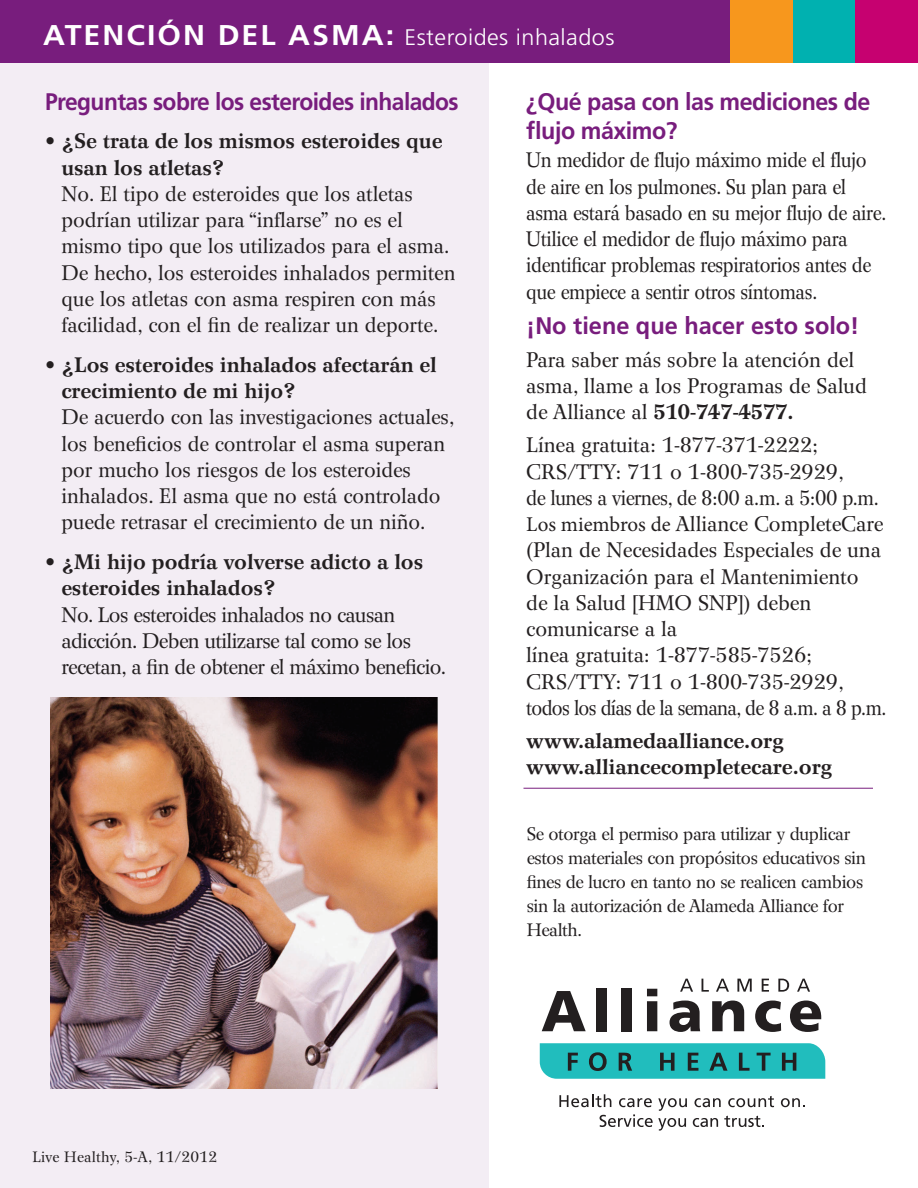
<style>
.page{position:relative;width:918px;height:1188px;background:#fff}
.page>*{position:absolute;margin:0;border:0;box-sizing:border-box;transform-origin:0 0}
.t1{font:700 24px/28.5px "Frutiger";letter-spacing:-.02em;color:#781d7d}
.t2{font:700 24px "Frutiger";letter-spacing:-.02em;color:#781d7d;scale:.95 1}
.t3{font:700 24px "Frutiger";color:#781d7d}
.t4{font:300 22.5px "Frutiger";letter-spacing:.02em;color:#fff;scale:1.04 1}
.t5{font:21px/26.2px "Wilke";color:#231f20}
.t6{font:21px/26.2px "Wilke";color:#231f20;scale:.9 1}
.t7{font:21px/26.2px "Wilke";letter-spacing:-.025em;color:#231f20}
.t8{font:700 21px/26.2px "Wilke";color:#231f20}
.t9{font:21px "Wilke";letter-spacing:-.035em;color:#231f20;scale:.9 1}
.t10{font:18px/24px "Wilke";letter-spacing:-.02em;color:#231f20}
.t11{font:15px "Wilke";letter-spacing:.02em;color:#231f20}
.s1{font-weight:700;font-size:28.65px}
.s2{font-weight:700}
.s3{font-family:"Minion Pro"}
</style>
<div class="page">
<div style="left:0;top:60px;width:488px;height:1128px;background:#efe7f1"></div>
<hr style="left:524px;top:788px;width:349px;height:1px;background:#781d7d">
<svg style="left:542px;top:991px;width:44px;height:40px"></svg>
<div style="left:597px;top:988px;width:10px;height:43px;background:#231f20"></div>
<div style="left:622px;top:988px;width:10px;height:43px;background:#231f20"></div>
<svg style="left:647px;top:989px;width:10px;height:42px"></svg>
<svg style="left:670px;top:1001px;width:30px;height:31px"></svg>
<svg style="left:712px;top:1001px;width:32px;height:30px"></svg>
<svg style="left:755px;top:1001px;width:26px;height:31px"></svg>
<svg style="left:790px;top:1001px;width:31px;height:31px"></svg>
<svg style="left:540px;top:1043px;width:285px;height:36px;background:#26acac"></svg>
<svg style="left:680px;top:979px;width:13px;height:13px"></svg>
<svg style="left:702px;top:979px;width:7px;height:13px"></svg>
<svg style="left:716px;top:979px;width:13px;height:13px"></svg>
<svg style="left:737px;top:979px;width:15px;height:13px"></svg>
<svg style="left:762px;top:979px;width:7px;height:13px"></svg>
<svg style="left:778px;top:979px;width:11px;height:13px"></svg>
<svg style="left:797px;top:979px;width:13px;height:13px"></svg>
<svg style="left:694px;top:1098px;width:27px;height:9px"></svg>
<svg style="left:728px;top:1096px;width:46px;height:11px"></svg>
<svg style="left:781px;top:1098px;width:24px;height:9px"></svg>
<svg style="left:559px;top:1094px;width:128px;height:37px"></svg>
<svg style="left:693px;top:1118px;width:25px;height:9px"></svg>
<svg style="left:724px;top:1116px;width:40px;height:11px"></svg>
<div style="left:0;top:0;width:918px;height:63px;background:#781d7d"></div>
<div style="left:855px;top:0;width:63px;height:63px;background:#c60170"></div>
<div style="left:792px;top:0;width:63px;height:63px;background:#00b1b0"></div>
<div style="left:731px;top:0;width:62px;height:63px;background:#f7971d"></div>
<img style="left:50px;top:698px;width:388px;height:391px">
<p class="t4" style="left:43px;top:24px;width:551px"><span class="s1">ATENCIÓN DEL ASMA:</span> Esteroides inhalados</p>
<p class="t2" style="left:45px;top:88px;width:437px">Preguntas sobre los esteroides inhalados</p>
<p class="t5" style="left:61px;top:128px;width:395px;text-indent:-16px"><span class="s2">• ¿Se trata de los mismos esteroides que usan los atletas?<br></span>No. El tipo de esteroides que los atletas podrían utilizar para “inflarse” no es el mismo tipo que los utilizados para el asma.<br>De hecho, los esteroides inhalados permiten que los atletas con asma respiren con más facilidad, con el fin de realizar un deporte.</p>
<p class="t5" style="left:61px;top:352px;width:395px;text-indent:-16px"><span class="s2">• ¿Los esteroides inhalados afectarán el crecimiento de mi hijo?<br></span>De acuerdo con las investigaciones actuales, los beneficios de controlar el asma superan por mucho los riesgos de los esteroides inhalados. El asma que no está controlado puede retrasar el crecimiento de un niño.</p>
<p class="t7" style="left:61px;top:549px;width:387px;text-indent:-16px"><span class="s2">• ¿Mi hijo podría volverse adicto a los esteroides inhalados?<br></span>No. Los esteroides inhalados no causan adicción. Deben utilizarse tal como se los recetan, a fin de obtener el máximo beneficio.</p>
<p class="t1" style="left:526px;top:87px;width:346px">¿Qué pasa con las mediciones de flujo máximo?</p>
<p class="t6" style="left:526px;top:147px;width:402px">Un medidor de flujo máximo mide el flujo de aire en los pulmones. Su plan para el asma estará basado en su mejor flujo de aire.<br>Utilice el medidor de flujo máximo para identificar problemas respiratorios antes de que empiece a sentir otros síntomas.</p>
<p class="t3" style="left:526px;top:311px;width:335px">¡No tiene que hacer esto solo!</p>
<p class="t5" style="left:526px;top:347px;width:342px">Para saber más sobre la atención del asma, llame a los Programas de Salud de Alliance al <span class="s2">510-747-4577.</span></p>
<p class="t5" style="left:526px;top:432px;width:355px">Línea gratuita: 1-877-371-2222;<br>CRS/TTY: 711 o 1-800-735-2929,<br>de lunes a viernes, de 8:00 a.m. a 5:00 p.m.</p>
<p class="t5" style="left:526px;top:511px;width:359px"><span class="s3">Los miembros de</span> Alliance CompleteCare (Plan de Necesidades Especiales de una<br>Organización para el Mantenimiento de la Salud [HMO SNP]) deben comunicarse a la<br>línea gratuita: 1-877-585-7526;</p>
<p class="t5" style="left:526px;top:668px;width:320px">CRS/TTY: 711 o 1-800-735-2929,</p>
<p class="t9" style="left:526px;top:695px;width:402px">todos los días de la semana, de 8 a.m. a 8 p.m.</p>
<p class="t8" style="left:526px;top:727px;width:308px">www.alamedaalliance.org www.alliancecompletecare.org</p>
<p class="t10" style="left:527px;top:822px;width:341px">Se otorga el permiso para utilizar y duplicar estos materiales con propósitos educativos sin fines de lucro en tanto no se realicen cambios sin la autorización de Alameda Alliance for Health.</p>
<p class="t11" style="left:32px;top:1148px;width:186px">Live Healthy, 5-A, 11/2012</p>
</div>
